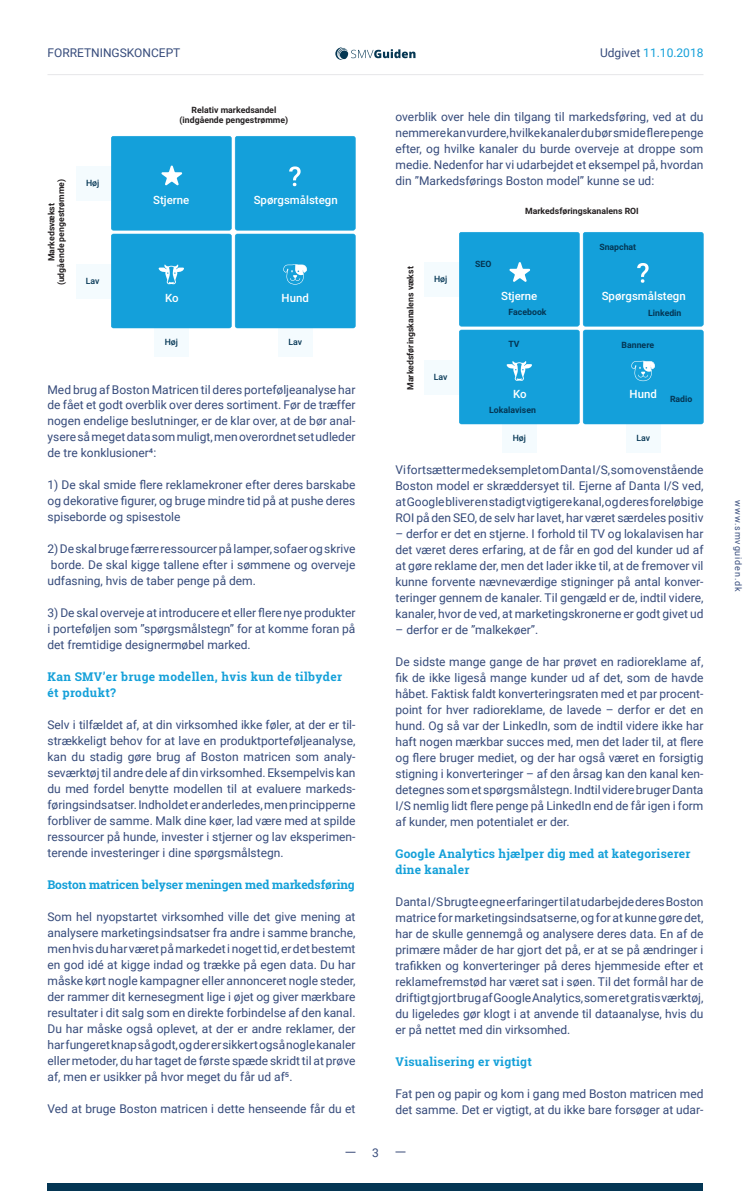
<style>
.page{position:relative;width:751px;height:1191px;background:#fff}
.page>*{position:absolute;margin:0;border:0;box-sizing:border-box;transform-origin:0 0}
.t1{font:12px/16px "Roboto";color:#364b7b;text-align:justify}
.t2{font:700 12px/16px "Roboto Slab";letter-spacing:.02em;color:#14a0d9}
.t3{font:700 12px "Roboto Slab";letter-spacing:-.01em;color:#14a0d9}
.t4{font:12px "Roboto";color:#14a0d9}
.t5{font:500 11.4px "Roboto";color:#fff}
.t6{font:9px "Roboto";letter-spacing:.1em;color:#364b7b}
.t7{font:700 8.7px/9.8px "Roboto";color:#231f20;text-align:center}
.t8{font:700 8.7px "Roboto";color:#043654}
.t9{font:500 8.7px "Roboto";color:#043654}
.s1{color:#364b7b}
</style>
<div class="page">
<div style="left:48px;top:1183px;width:656px;height:8px;background:#043654"></div>
<svg style="left:336px;top:47px;width:80px;height:13px"></svg>
<hr style="left:48px;top:74px;width:656px;height:1px;background:#e6e7e9">
<div style="left:76px;top:264px;width:35px;height:35px;background:#f4fbfe"></div>
<div style="left:76px;top:166px;width:35px;height:35px;background:#f4fbfe"></div>
<div style="left:154px;top:328px;width:35px;height:29px;background:#f4fbfe"></div>
<div style="left:278px;top:328px;width:35px;height:29px;background:#f4fbfe"></div>
<svg style="left:111px;top:136px;width:245px;height:192px;background:#1ea4db"></svg>
<div style="left:424px;top:360px;width:35px;height:35px;background:#f4fbfe"></div>
<div style="left:424px;top:262px;width:35px;height:35px;background:#f4fbfe"></div>
<div style="left:502px;top:424px;width:35px;height:29px;background:#f4fbfe"></div>
<div style="left:626px;top:424px;width:35px;height:29px;background:#f4fbfe"></div>
<svg style="left:459px;top:232px;width:245px;height:192px;background:#1ea4db"></svg>
<p class="t1" style="left:48px;top:44px;width:134px">FORRETNINGSKONCEPT</p>
<p class="t4" style="left:600px;top:44px;width:105px"><span class="s1">Udgivet</span> 11.10.2018</p>
<p class="t7" style="left:180px;top:105px;width:110px">Relativ markedsandel (indgående pengestrømme)</p>
<p class="t7" style="left:46px;top:285px;width:108px;rotate:-90deg">Markedsvækst<br>(udgående pengestrømme)</p>
<p class="t9" style="left:86px;top:177px;width:15px">Høj</p>
<p class="t9" style="left:86px;top:275px;width:15px">Lav</p>
<p class="t5" style="left:153px;top:192px;width:38px">Stjerne</p>
<p class="t5" style="left:254px;top:192px;width:85px">Spørgsmålstegn</p>
<p class="t5" style="left:165px;top:290px;width:15px">Ko</p>
<p class="t5" style="left:282px;top:290px;width:29px">Hund</p>
<p class="t9" style="left:165px;top:336px;width:15px">Høj</p>
<p class="t9" style="left:288px;top:336px;width:15px">Lav</p>
<p class="t1" style="left:48px;top:381px;width:310px">Med brug af Boston Matricen til deres porteføljeanalyse har de fået et godt overblik over deres sortiment. Før de træffer nogen endelige beslutninger, er de klar over, at de bør anal&shy;ysere så meget data som muligt, men overordnet set udleder de tre konklusioner4:</p>
<p class="t1" style="left:48px;top:477px;width:310px">1) De skal smide flere reklamekroner efter deres barskabe og dekorative figurer, og bruge mindre tid på at pushe deres spiseborde og spisestole</p>
<p class="t1" style="left:48px;top:541px;width:310px">2) De skal bruge færre ressourcer på lamper, sofaer og skrive borde. De skal kigge tallene efter i sømmene og overveje udfasning, hvis de taber penge på dem.</p>
<p class="t1" style="left:48px;top:605px;width:310px">3) De skal overveje at introducere et eller flere nye produkter i porteføljen som ”spørgsmålstegn” for at komme foran på det fremtidige designermøbel marked.</p>
<p class="t2" style="left:48px;top:669px;width:296px">Kan SMV’er bruge modellen, hvis kun de tilbyder ét produkt?</p>
<p class="t1" style="left:48px;top:717px;width:310px">Selv i tilfældet af, at din virksomhed ikke føler, at der er til&shy;strækkeligt behov for at lave en produktporteføljeanalyse, kan du stadig gøre brug af Boston matricen som analy&shy;seværktøj til andre dele af din virksomhed. Eksempelvis kan du med fordel benytte modellen til at evaluere markeds&shy;føringsindsatser. Indholdet er anderledes, men principperne forbliver de samme. Malk dine køer, lad være med at spilde ressourcer på hunde, invester i stjerner og lav eksperimen&shy;terende investeringer i dine spørgsmålstegn.</p>
<p class="t3" style="left:48px;top:877px;width:309px">Boston matricen belyser meningen med markedsføring</p>
<p class="t1" style="left:48px;top:909px;width:310px">Som hel nyopstartet virksomhed ville det give mening at analysere marketingsindsatser fra andre i samme branche, men hvis du har været på markedet i noget tid, er det bestemt en god idé at kigge indad og trække på egen data. Du har måske kørt nogle kampagner eller annonceret nogle steder, der rammer dit kernesegment lige i øjet og giver mærkbare resultater i dit salg som en direkte forbindelse af den kanal.<br>Du har måske også oplevet, at der er andre reklamer, der har fungeret knap så godt, og der er sikkert også nogle kanaler eller metoder, du har taget de første spæde skridt til at prøve af, men er usikker på hvor meget du får ud af5.</p>
<p class="t1" style="left:48px;top:1101px;width:310px">Ved at bruge Boston matricen i dette henseende får du et</p>
<p class="t1" style="left:372px;top:1144px;width:8px">3</p>
<p class="t1" style="left:396px;top:109px;width:310px">overblik over hele din tilgang til markedsføring, ved at du nemmere kan vurdere, hvilke kanaler du bør smide flere penge efter, og hvilke kanaler du burde overveje at droppe som medie. Nedenfor har vi udarbejdet et eksempel på, hvordan din ”Markedsførings Boston model” kunne se ud:</p>
<p class="t7" style="left:525px;top:206px;width:115px">Markedsføringskanalens ROI</p>
<p class="t7" style="left:405px;top:390px;width:125px;rotate:-90deg">Markedsføringskanalens vækst</p>
<p class="t9" style="left:434px;top:273px;width:15px">Høj</p>
<p class="t9" style="left:434px;top:371px;width:15px">Lav</p>
<p class="t8" style="left:475px;top:258px;width:18px">SEO</p>
<p class="t8" style="left:599px;top:241px;width:38px">Snapchat</p>
<p class="t5" style="left:501px;top:288px;width:38px">Stjerne</p>
<p class="t5" style="left:602px;top:288px;width:85px">Spørgsmålstegn</p>
<p class="t8" style="left:509px;top:306px;width:39px">Facebook</p>
<p class="t8" style="left:508px;top:338px;width:13px">TV</p>
<p class="t8" style="left:648px;top:306px;width:35px">Linkedin</p>
<p class="t8" style="left:622px;top:339px;width:34px">Bannere</p>
<p class="t5" style="left:513px;top:386px;width:15px">Ko</p>
<p class="t5" style="left:630px;top:386px;width:29px">Hund</p>
<p class="t8" style="left:670px;top:393px;width:24px">Radio</p>
<p class="t8" style="left:489px;top:404px;width:48px">Lokalavisen</p>
<p class="t9" style="left:513px;top:432px;width:15px">Høj</p>
<p class="t9" style="left:636px;top:432px;width:15px">Lav</p>
<p class="t1" style="left:396px;top:461px;width:310px">Vi fortsætter med eksemplet om Danta I/S, som ovenstående Boston model er skræddersyet til. Ejerne af Danta I/S ved, at Google bliver en stadigt vigtigere kanal, og deres foreløbige ROI på den SEO, de selv har lavet, har været særdeles positiv</p>
<p class="t1" style="left:396px;top:525px;width:310px">– derfor er det en stjerne. I forhold til TV og lokalavisen har det været deres erfaring, at de får en god del kunder ud af at gøre reklame der, men det lader ikke til, at de fremover vil kunne forvente nævneværdige stigninger på antal konver&shy;teringer gennem de kanaler. Til gengæld er de, indtil videre, kanaler, hvor de ved, at marketingskronerne er godt givet ud</p>
<p class="t1" style="left:396px;top:621px;width:144px">– derfor er de ”malkekøer”.</p>
<p class="t1" style="left:396px;top:653px;width:310px">De sidste mange gange de har prøvet en radioreklame af, fik de ikke ligeså mange kunder ud af det, som de havde håbet. Faktisk faldt konverteringsraten med et par procent&shy;point for hver radioreklame, de lavede – derfor er det en hund. Og så var der LinkedIn, som de indtil videre ikke har haft nogen mærkbar succes med, men det lader til, at flere og flere bruger mediet, og der har også været en forsigtig stigning i konverteringer – af den årsag kan den kanal ken&shy;detegnes som et spørgsmålstegn. Indtil videre bruger Danta I/S nemlig lidt flere penge på LinkedIn end de får igen i form af kunder, men potentialet er der.</p>
<p class="t2" style="left:396px;top:845px;width:297px">Google Analytics hjælper dig med at kategoriserer dine kanaler</p>
<p class="t1" style="left:396px;top:893px;width:310px">Danta I/S brugte egne erfaringer til at udarbejde deres Boston matrice for marketingsindsatserne, og for at kunne gøre det, har de skulle gennemgå og analysere deres data. En af de primære måder de har gjort det på, er at se på ændringer i trafikken og konverteringer på deres hjemmeside efter et reklamefremstød har været sat i søen. Til det formål har de driftigt gjort brug af Google Analytics, som er et gratis værktøj, du ligeledes gør klogt i at anvende til dataanalyse, hvis du er på nettet med din virksomhed.</p>
<p class="t2" style="left:396px;top:1053px;width:138px">Visualisering er vigtigt</p>
<p class="t1" style="left:396px;top:1085px;width:310px">Fat pen og papir og kom i gang med Boston matricen med det samme. Det er vigtigt, at du ikke bare forsøger at udar-</p>
<p class="t6" style="left:745px;top:500px;width:93px;rotate:90deg">www.smvguiden.dk</p>
</div>
